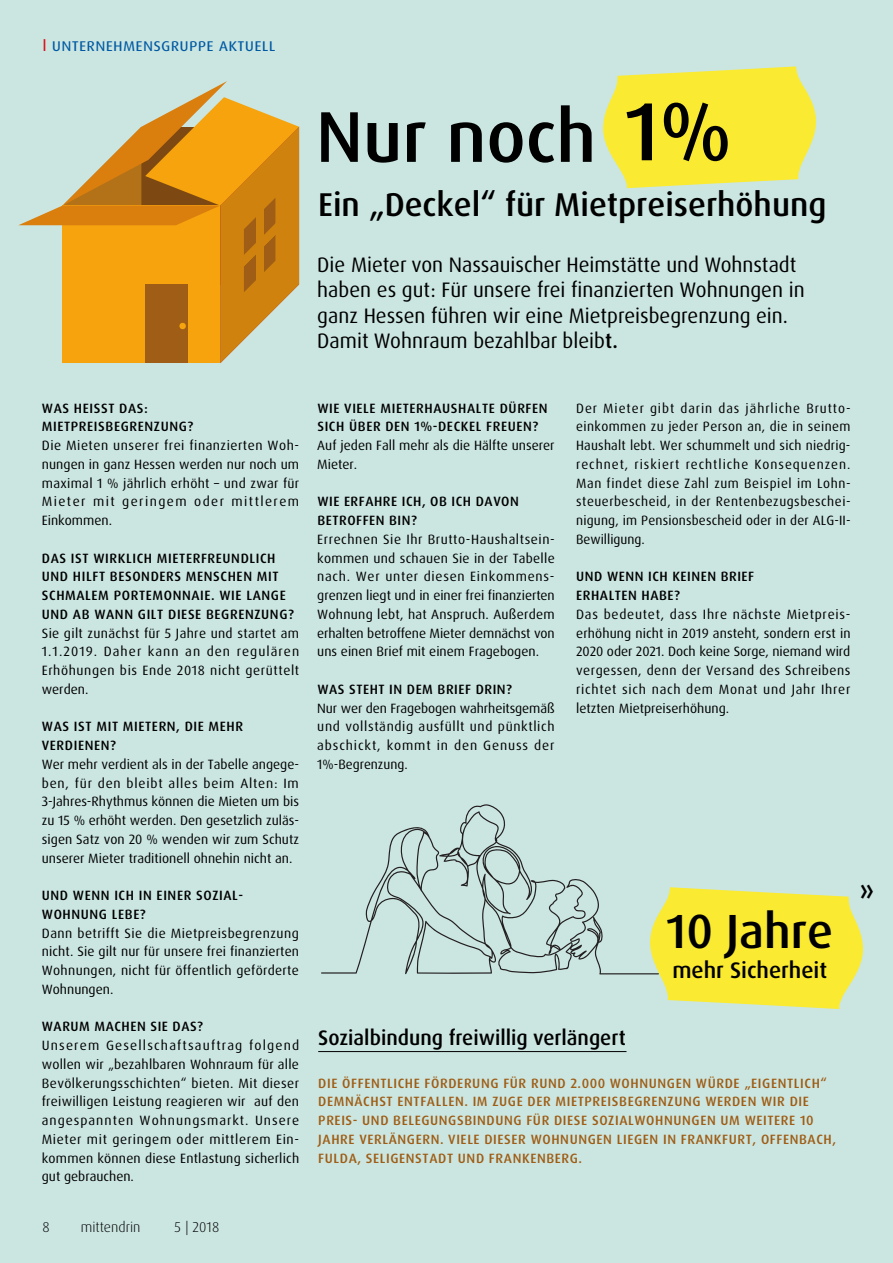
<style>
.page{position:relative;width:893px;height:1263px;background:#cbe6e1}
.page>*{position:absolute;margin:0;border:0;box-sizing:border-box;transform-origin:0 0}
.t1{font:500 82.5px "Dax OT";color:#000}
.t2{font:500 72px "Dax OT";color:#000}
.t3{font:500 48px "Dax OT";color:#000}
.t4{font:500 33px "Dax OT";color:#000}
.t5{font:500 30px "Dax OT";color:#000}
.t6{font:500 22.5px "Dax OT";color:#000}
.t7{font:21px/25.5px "Dax OT";color:#000}
.t8{font:500 21px "Dax OT";color:#000}
.t9{font:18px "Dax OT";letter-spacing:.015em;color:#0059a3}
.t10{font:300 14.25px "Dax OT";color:#000}
.t11{font:13.5px/18.8px "Dax OT";letter-spacing:.01em;color:#000;text-align:justify}
.t12{font:500 13.5px/18.8px "Dax OT";letter-spacing:.045em;color:#000}
.t13{font:500 13.5px/18.8px "Dax OT";letter-spacing:.045em;color:#9f5d15}
.s1{font-family:"Helvetica Neue";font-size:16.5px;color:#db0f16}
.s2{font-weight:500}
</style>
<div class="page">
<svg style="left:18px;top:81px;width:281px;height:282px"></svg>
<svg style="left:649px;top:887px;width:214px;height:122px;background:#f3e949"></svg>
<svg style="left:321px;top:804px;width:338px;height:170px"></svg>
<svg style="left:603px;top:66px;width:214px;height:122px;background:#f2e94c"></svg>
<hr style="left:318px;top:1051px;width:308px;height:1px;background:#000">
<h3 class="t9" style="left:43px;top:34px;width:235px"><span class="s1">I</span> unternehmensgruppe aktuell</h3>
<h2 class="t2" style="left:316px;top:91px;width:282px">Nur noch</h2>
<h1 class="t1" style="left:625px;top:79px;width:108px">1%</h1>
<h3 class="t4" style="left:318px;top:183px;width:510px">Ein „Deckel“ für Mietpreiserhöhung</h3>
<h3 class="t7" style="left:317px;top:252px;width:489px">Die Mieter von Nassauischer Heimstätte und Wohnstadt haben es gut: Für unsere frei finanzierten Wohnungen in ganz Hessen führen wir eine Mietpreisbegrenzung ein.<br>Damit Wohnraum bezahlbar bleib<span class="s2">t.</span></h3>
<p class="t12" style="left:42px;top:399px;width:153px">WAS HEISST DAS:<br>MIETPREISBEGRENZUNG?</p>
<p class="t11" style="left:42px;top:436px;width:259px">Die Mieten unserer frei finanzierten Woh&shy;nungen in ganz Hessen werden nur noch um maximal 1 % jährlich erhöht – und zwar für Mieter mit geringem oder mittlerem Einkommen.</p>
<p class="t12" style="left:42px;top:549px;width:253px">DAS IST WIRKLICH MIETERFREUNDLICH UND HILFT BESONDERS MENSCHEN MIT SCHMALEM PORTEMONNAIE. WIE LANGE UND AB WANN GILT DIESE BEGRENZUNG?</p>
<p class="t11" style="left:42px;top:624px;width:259px">Sie gilt zunächst für 5 Jahre und startet am 1.1.2019. Daher kann an den regulären Erhöhungen bis Ende 2018 nicht gerüttelt werden.</p>
<p class="t12" style="left:42px;top:717px;width:203px">WAS IST MIT MIETERN, DIE MEHR<br>VERDIENEN?</p>
<p class="t11" style="left:42px;top:755px;width:259px">Wer mehr verdient als in der Tabelle angege&shy;ben, für den bleibt alles beim Alten: Im 3-Jahres-Rhythmus können die Mieten um bis zu 15 % erhöht werden. Den gesetzlich zuläs&shy;sigen Satz von 20 % wenden wir zum Schutz unserer Mieter traditionell ohnehin nicht an.</p>
<p class="t12" style="left:42px;top:886px;width:203px">UND WENN ICH IN EINER SOZIAL-<br>WOHNUNG LEBE?</p>
<p class="t11" style="left:42px;top:924px;width:259px">Dann betrifft Sie die Mietpreisbegrenzung nicht. Sie gilt nur für unsere frei finanzierten Wohnungen, nicht für öffentlich geförderte Wohnungen.</p>
<p class="t12" style="left:42px;top:1017px;width:163px">WARUM MACHEN SIE DAS?</p>
<p class="t11" style="left:42px;top:1036px;width:259px">Unserem Gesellschaftsauftrag folgend wollen wir „bezahlbaren Wohnraum für alle Bevölkerungsschichten“ bieten. Mit dieser freiwilligen Leistung reagieren wir auf den angespannten Wohnungsmarkt. Unsere Mieter mit geringem oder mittlerem Ein&shy;kommen können diese Entlastung sicherlich gut gebrauchen.</p>
<p class="t10" style="left:43px;top:1218px;width:9px">8</p>
<p class="t10" style="left:81px;top:1218px;width:61px">mittendrin</p>
<p class="t10" style="left:174px;top:1218px;width:46px">5 | 2018</p>
<p class="t12" style="left:317px;top:399px;width:232px">WIE VIELE MIETERHAUSHALTE DÜRFEN<br>SICH ÜBER DEN 1%-DECKEL FREUEN?</p>
<p class="t11" style="left:317px;top:436px;width:239px">Auf jeden Fall mehr als die Hälfte unserer<br>Mieter.</p>
<p class="t12" style="left:317px;top:492px;width:203px">WIE ERFAHRE ICH, OB ICH DAVON<br>BETROFFEN BIN?</p>
<p class="t11" style="left:317px;top:530px;width:239px">Errechnen Sie Ihr Brutto-Haushaltsein&shy;kommen und schauen Sie in der Tabelle nach. Wer unter diesen Einkommens&shy;grenzen liegt und in einer frei finanzierten Wohnung lebt, hat Anspruch. Außerdem erhalten betroffene Mieter demnächst von uns einen Brief mit einem Fragebogen.</p>
<p class="t12" style="left:317px;top:680px;width:196px">WAS STEHT IN DEM BRIEF DRIN?</p>
<p class="t11" style="left:317px;top:699px;width:239px">Nur wer den Fragebogen wahrheitsgemäß und vollständig ausfüllt und pünktlich abschickt, kommt in den Genuss der 1%-Begrenzung.</p>
<p class="t11" style="left:576px;top:399px;width:276px">Der Mieter gibt darin das jährliche Brutto&shy;einkommen zu jeder Person an, die in seinem Haushalt lebt. Wer schummelt und sich niedrig&shy;rechnet, riskiert rechtliche Konsequenzen.<br>Man findet diese Zahl zum Beispiel im Lohn&shy;steuerbescheid, in der Rentenbezugsbeschei&shy;nigung, im Pensionsbescheid oder in der ALG-II-Bewilligung.</p>
<p class="t12" style="left:576px;top:567px;width:179px">UND WENN ICH KEINEN BRIEF<br>ERHALTEN HABE?</p>
<p class="t11" style="left:576px;top:605px;width:276px">Das bedeutet, dass Ihre nächste Mietpreis&shy;erhöhung nicht in 2019 ansteht, sondern erst in 2020 oder 2021. Doch keine Sorge, niemand wird vergessen, denn der Versand des Schreibens richtet sich nach dem Monat und Jahr Ihrer letzten Mietpreiserhöhung.</p>
<h3 class="t3" style="left:666px;top:901px;width:168px">10 Jahre</h3>
<h3 class="t6" style="left:672px;top:956px;width:156px">mehr Sicherheit</h3>
<h3 class="t8" style="left:318px;top:1024px;width:309px">Sozialbindung freiwillig verlängert</h3>
<p class="t13" style="left:318px;top:1074px;width:519px">DIE ÖFFENTLICHE FÖRDERUNG FÜR RUND 2.000 WOHNUNGEN WÜRDE „EIGENTLICH“ DEMNÄCHST ENTFALLEN. IM ZUGE DER MIETPREISBEGRENZUNG WERDEN WIR DIE PREIS- UND BELEGUNGSBINDUNG FÜR DIESE SOZIALWOHNUNGEN UM WEITERE 10<br>JAHRE VERLÄNGERN. VIELE DIESER WOHNUNGEN LIEGEN IN FRANKFURT, OFFENBACH, FULDA, SELIGENSTADT UND FRANKENBERG.</p>
<h3 class="t5" style="left:859px;top:872px;width:17px">»</h3>
</div>
